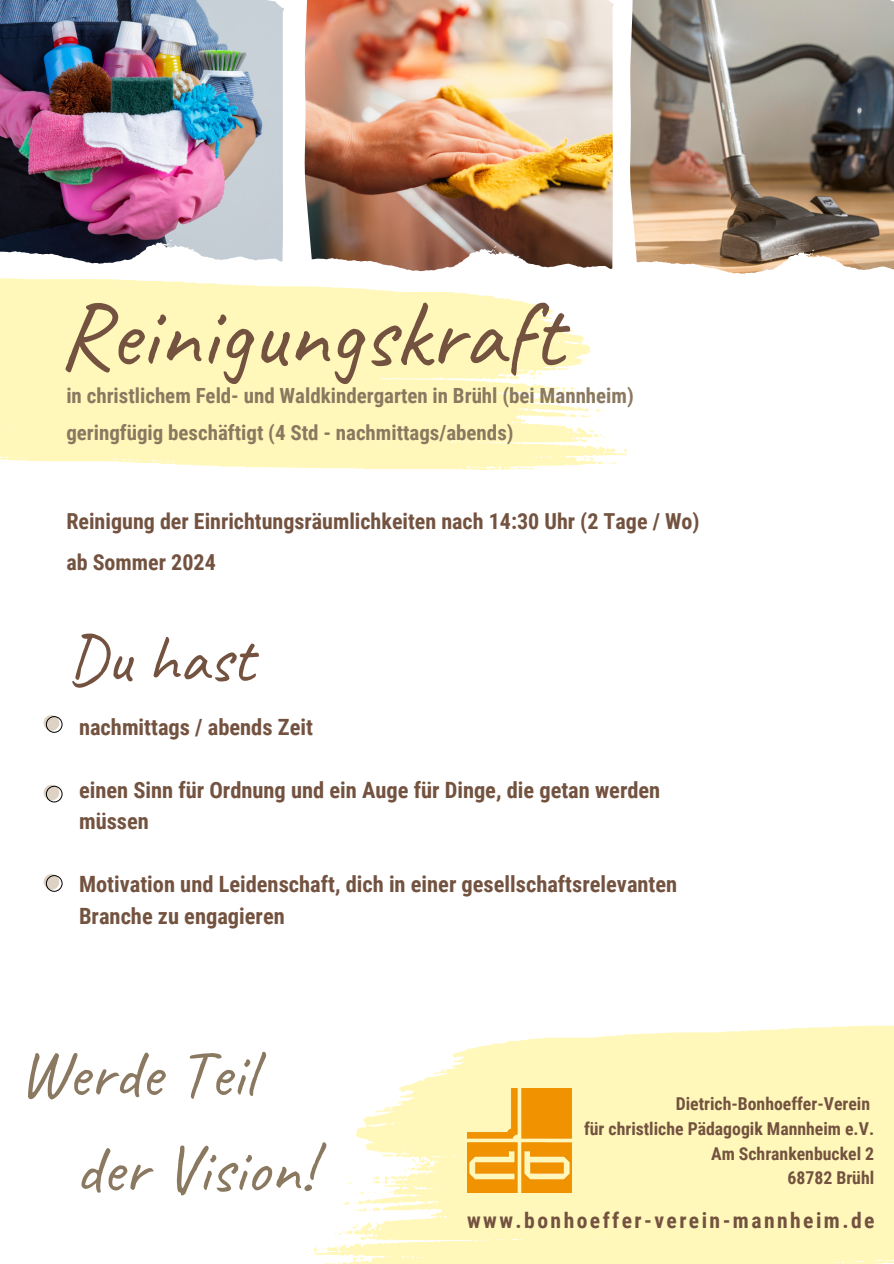
<style>
.page{position:relative;width:894px;height:1264px;background:#fff}
.page>*{position:absolute;margin:0;border:0;box-sizing:border-box;transform-origin:0 0}
.t1{font:94.5px "Caveat";color:#735240}
.t2{font:67.5px/95.4px "Caveat";color:#8a7960}
.t3{font:67.5px "Caveat";color:#735240}
.t4{font:700 22.35px/31.5px "Roboto Condensed";color:#735240}
.t5{font:700 22.05px/40.5px "Roboto Condensed";color:#735240}
.t6{font:700 21.6px "Roboto Condensed";letter-spacing:.115em;color:#735240}
.t7{font:700 21px/37.2px "Roboto Condensed";color:#8a7960}
.t8{font:700 17.7px/24.8px "Roboto Condensed";color:#735240;text-align:right}
</style>
<div class="page">
<img style="left:0;top:0;width:893px;height:892px">
<img style="left:78px;top:0;width:206px;height:8px">
<div style="left:719px;top:0;width:174px;height:16px;background:#bdbab0"></div>
<img style="left:397px;top:0;width:217px;height:3px">
<svg style="left:0;top:276px;width:627px;height:194px;fill:#fff8ba"></svg>
<div style="left:44px;top:715px;width:15px;height:15px;background:#ddd2c3;border-radius:50%"></div>
<div style="left:46px;top:716px;width:16px;height:16px;border:1px solid #000;border-radius:50%"></div>
<div style="left:44px;top:784px;width:15px;height:16px;background:#ddd2c3;border-radius:50%"></div>
<div style="left:46px;top:786px;width:16px;height:16px;border:1px solid #000;border-radius:50%"></div>
<div style="left:44px;top:874px;width:15px;height:15px;background:#ddd2c3;border-radius:50%"></div>
<div style="left:46px;top:875px;width:16px;height:16px;border:1px solid #000;border-radius:50%"></div>
<svg style="left:479px;top:1025px;width:414px;height:22px;fill:#fff8ba"></svg>
<svg style="left:313px;top:1047px;width:580px;height:216px;fill:#fff8ba"></svg>
<img style="left:467px;top:1088px;width:104px;height:103px">
<h1 class="t1" style="left:61px;top:275px;width:502px">Reinigungskraft</h1>
<p class="t7" style="left:66px;top:377px;width:569px">in christlichem Feld- und Waldkindergarten in Brühl (bei Mannheim) geringfügig beschäftigt (4 Std - nachmittags/abends)</p>
<p class="t5" style="left:66px;top:501px;width:634px">Reinigung der Einrichtungsräumlichkeiten nach 14:30 Uhr (2 Tage / Wo) ab Sommer 2024</p>
<h2 class="t3" style="left:67px;top:616px;width:188px">Du hast</h2>
<p class="t4" style="left:79px;top:711px;width:235px">nachmittags / abends Zeit</p>
<p class="t4" style="left:79px;top:774px;width:582px">einen Sinn für Ordnung und ein Auge für Dinge, die getan werden müssen</p>
<p class="t4" style="left:79px;top:869px;width:599px">Motivation und Leidenschaft, dich in einer gesellschaftsrelevanten<br>Branche zu engagieren</p>
<h2 class="t2" style="left:75px;top:1025px;width:240px;text-indent:-56px">Werde Teil der Vision!</h2>
<p class="t8" style="left:584px;top:1091px;width:291px">Dietrich-Bonhoeffer-Verein<br>für christliche Pädagogik Mannheim e.V.<br>Am Schrankenbuckel 2<br>68782 Brühl</p>
<p class="t6" style="left:467px;top:1207px;width:409px">www.bonhoeffer-verein-mannheim.de</p>
</div>
